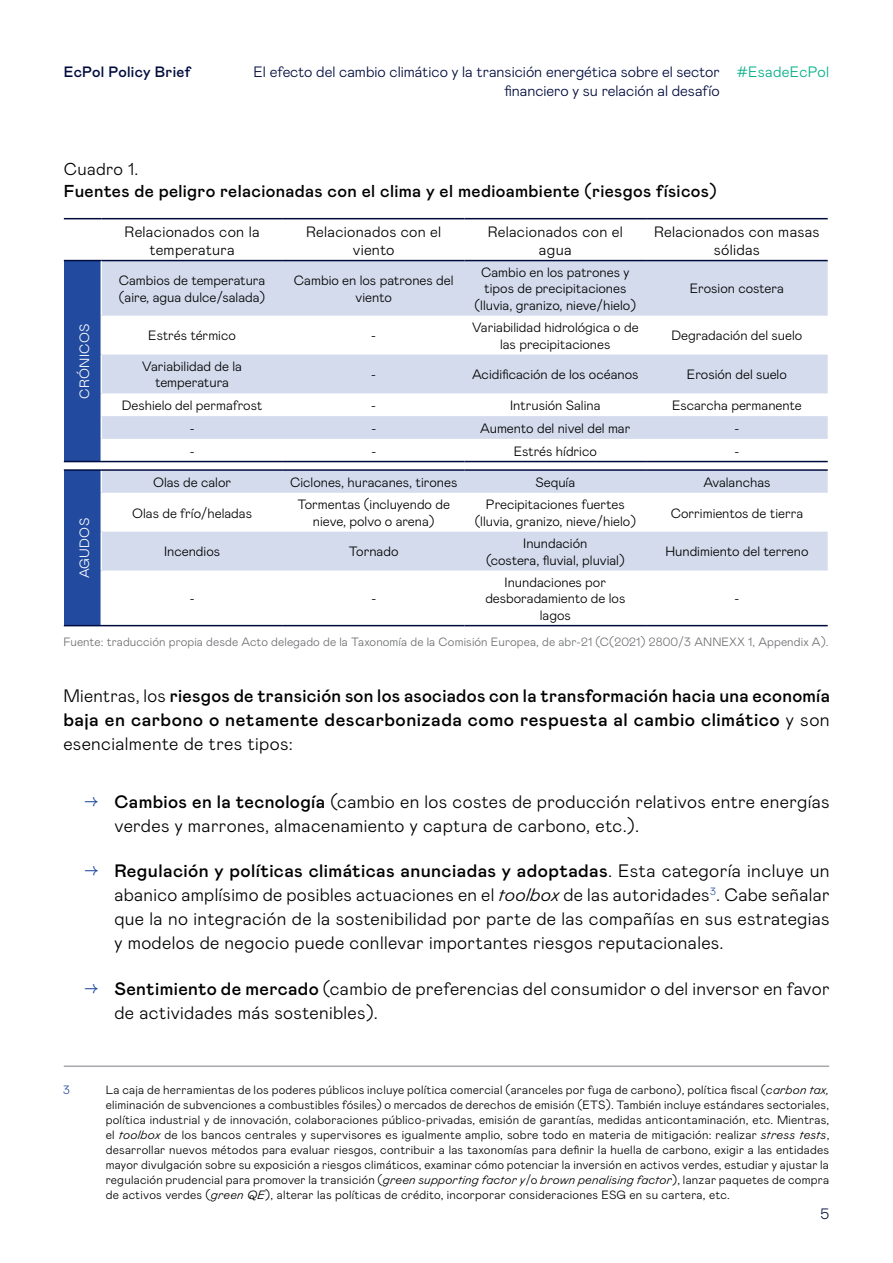
<style>
.page{position:relative;width:893px;height:1263px;background:#fff}
.page>*{position:absolute;margin:0;border:0;box-sizing:border-box;transform-origin:0 0}
.t1{font:300 18px/24px "Mabry Pro";letter-spacing:.02em;color:#000}
.t2{font:500 18px/24px "Mabry Pro";letter-spacing:.025em;color:#000;text-align:justify}
.t3{font:500 17.25px "Mabry Pro";letter-spacing:.02em;color:#000}
.t4{font:300 17.25px "Mabry Pro";letter-spacing:.02em;color:#000}
.t5{font:300 15px/18px "Mabry Pro";letter-spacing:.02em;color:#000;text-align:center}
.t6{font:300 15px/19.5px "Mabry Pro";color:#000b3d;text-align:right}
.t7{font:500 15px "Mabry Pro";letter-spacing:.02em;color:#000b3d}
.t8{font:300 15px "Mabry Pro";letter-spacing:.02em;color:#00ae87}
.t9{font:300 13.5px/16.2px "Mabry Pro";color:#000;text-align:center}
.t10{font:300 13.5px "Mabry Pro";letter-spacing:.02em;color:#fff}
.t11{font:300 12px/15px "Mabry Pro";letter-spacing:.02em;color:#000;text-align:justify}
.t12{font:300 12px "Mabry Pro";letter-spacing:.01em;color:#6d6e71}
.t13{font:300 12px "Mabry Pro";color:#224ba0}
.s1{font-weight:300}
.s2{color:#224ba0}
.s3{font-weight:500}
.s4{font-style:italic}
</style>
<div class="page">
<div style="left:64px;top:261px;width:37px;height:200px;background:#224ba0"></div>
<svg style="left:101px;top:261px;width:727px;height:309px;fill:#d3dbec"></svg>
<div style="left:64px;top:470px;width:37px;height:156px;background:#224ba0"></div>
<hr style="left:64px;top:218px;width:37px;height:1px;background:#000b3d">
<hr style="left:101px;top:218px;width:182px;height:1px;background:#000b3d">
<hr style="left:283px;top:218px;width:181px;height:1px;background:#000b3d">
<hr style="left:464px;top:218px;width:182px;height:1px;background:#000b3d">
<hr style="left:646px;top:218px;width:182px;height:1px;background:#000b3d">
<hr style="left:64px;top:260px;width:37px;height:1px;background:#000b3d">
<hr style="left:101px;top:260px;width:182px;height:1px;background:#000b3d">
<hr style="left:283px;top:260px;width:181px;height:1px;background:#000b3d">
<hr style="left:464px;top:260px;width:182px;height:1px;background:#000b3d">
<hr style="left:646px;top:260px;width:182px;height:1px;background:#000b3d">
<hr style="left:64px;top:461px;width:37px;height:1px;background:#000b3d">
<hr style="left:101px;top:461px;width:182px;height:1px;background:#000b3d">
<hr style="left:283px;top:461px;width:181px;height:1px;background:#000b3d">
<hr style="left:464px;top:461px;width:182px;height:1px;background:#000b3d">
<hr style="left:646px;top:461px;width:182px;height:1px;background:#000b3d">
<hr style="left:101px;top:261px;width:1px;height:55px;background:#fff">
<hr style="left:101px;top:316px;width:1px;height:39px;background:#fff">
<hr style="left:101px;top:355px;width:1px;height:38px;background:#fff">
<svg style="left:101px;top:393px;width:1px;height:68px"></svg>
<hr style="left:64px;top:625px;width:37px;height:1px;background:#000b3d">
<hr style="left:101px;top:493px;width:1px;height:39px;background:#fff">
<hr style="left:64px;top:469px;width:37px;height:2px;background:#000b3d">
<hr style="left:101px;top:625px;width:182px;height:1px;background:#000b3d">
<hr style="left:283px;top:625px;width:181px;height:1px;background:#000b3d">
<hr style="left:464px;top:625px;width:182px;height:1px;background:#000b3d">
<hr style="left:646px;top:625px;width:182px;height:1px;background:#000b3d">
<svg style="left:101px;top:471px;width:1px;height:22px"></svg>
<hr style="left:101px;top:532px;width:1px;height:38px;background:#fff">
<hr style="left:101px;top:469px;width:182px;height:2px;background:#000b3d">
<hr style="left:283px;top:469px;width:181px;height:2px;background:#000b3d">
<hr style="left:464px;top:469px;width:182px;height:2px;background:#000b3d">
<hr style="left:646px;top:469px;width:182px;height:2px;background:#000b3d">
<hr style="left:64px;top:1065px;width:765px;height:2px;background:#a7a9ac">
<p class="t7" style="left:64px;top:61px;width:128px">EcPol Policy Brief</p>
<p class="t8" style="left:736px;top:61px;width:94px">#EsadeEcPol</p>
<p class="t6" style="left:254px;top:61px;width:468px">El efecto del cambio climático y la transición energética sobre el sector financiero y su relación al desafío</p>
<h2 class="t4" style="left:64px;top:156px;width:76px">Cuadro 1.</h2>
<h2 class="t3" style="left:64px;top:179px;width:654px">Fuentes de peligro relacionadas con el clima y el medioambiente (riesgos físicos)</h2>
<p class="t5" style="left:125px;top:221px;width:137px">Relacionados con la temperatura</p>
<p class="t5" style="left:306px;top:221px;width:137px">Relacionados con el viento</p>
<p class="t5" style="left:488px;top:221px;width:137px">Relacionados con el agua</p>
<p class="t5" style="left:654px;top:221px;width:167px">Relacionados con masas sólidas</p>
<p class="t9" style="left:119px;top:272px;width:148px;text-align:left">Cambios de temperatura (aire, agua dulce/salada)</p>
<p class="t9" style="left:294px;top:272px;width:161px">Cambio en los patrones del viento</p>
<p class="t9" style="left:475px;top:264px;width:163px">Cambio en los patrones y tipos de precipitaciones (lluvia, granizo, nieve/hielo)</p>
<p class="t9" style="left:690px;top:280px;width:96px">Erosion costera</p>
<p class="t10" style="left:75px;top:399px;width:77px;rotate:-90deg">CRÓNICOS</p>
<p class="t10" style="left:75px;top:578px;width:61px;rotate:-90deg">AGUDOS</p>
<p class="t9" style="left:148px;top:327px;width:89px">Estrés térmico</p>
<p class="t9" style="left:371px;top:327px;width:6px">-</p>
<p class="t9" style="left:472px;top:319px;width:168px">Variabilidad hidrológica o de las precipitaciones</p>
<p class="t9" style="left:671px;top:327px;width:132px">Degradación del suelo</p>
<p class="t9" style="left:142px;top:358px;width:101px">Variabilidad de la temperatura</p>
<p class="t9" style="left:371px;top:366px;width:6px">-</p>
<p class="t9" style="left:472px;top:366px;width:168px">Acidificación de los océanos</p>
<p class="t9" style="left:687px;top:366px;width:101px">Erosión del suelo</p>
<p class="t9" style="left:122px;top:397px;width:142px">Deshielo del permafrost</p>
<p class="t9" style="left:371px;top:397px;width:6px">-</p>
<p class="t9" style="left:510px;top:397px;width:92px">Intrusión Salina</p>
<p class="t9" style="left:672px;top:397px;width:131px">Escarcha permanente</p>
<p class="t9" style="left:190px;top:419px;width:6px">-</p>
<p class="t9" style="left:371px;top:419px;width:6px">-</p>
<p class="t9" style="left:480px;top:419px;width:152px">Aumento del nivel del mar</p>
<p class="t9" style="left:734px;top:419px;width:6px">-</p>
<p class="t9" style="left:190px;top:442px;width:6px">-</p>
<p class="t9" style="left:371px;top:442px;width:6px">-</p>
<p class="t9" style="left:514px;top:442px;width:85px">Estrés hídrico</p>
<p class="t9" style="left:734px;top:442px;width:6px">-</p>
<p class="t9" style="left:153px;top:473px;width:80px">Olas de calor</p>
<p class="t9" style="left:290px;top:473px;width:169px">Ciclones, huracanes, tirones</p>
<p class="t9" style="left:536px;top:473px;width:41px">Sequía</p>
<p class="t9" style="left:703px;top:473px;width:69px">Avalanchas</p>
<p class="t9" style="left:132px;top:504px;width:121px">Olas de frío/heladas</p>
<p class="t9" style="left:297px;top:496px;width:154px">Tormentas (incluyendo de nieve, polvo o arena)</p>
<p class="t9" style="left:475px;top:496px;width:163px">Precipitaciones fuertes (lluvia, granizo, nieve/hielo)</p>
<p class="t9" style="left:671px;top:504px;width:134px">Corrimientos de tierra</p>
<p class="t9" style="left:164px;top:543px;width:58px">Incendios</p>
<p class="t9" style="left:349px;top:543px;width:51px">Tornado</p>
<p class="t9" style="left:486px;top:535px;width:140px">Inundación<br>(costera, fluvial, pluvial)</p>
<p class="t9" style="left:665px;top:543px;width:145px">Hundimiento del terreno</p>
<p class="t9" style="left:190px;top:590px;width:6px">-</p>
<p class="t9" style="left:371px;top:590px;width:6px">-</p>
<p class="t9" style="left:485px;top:574px;width:141px">Inundaciones por desboradamiento de los lagos</p>
<p class="t9" style="left:735px;top:590px;width:6px">-</p>
<p class="t12" style="left:63px;top:634px;width:767px">Fuente: traducción propia desde Acto delegado de la Taxonomía de la Comisión Europea, de abr-21 (C(2021) 2800/3 ANNEXX 1, Appendix A).</p>
<h1 class="t2" style="left:63px;top:683px;width:768px"><span class="s1">Mientras, los</span> riesgos de transición son los asociados con la transformación hacia una economía baja en carbono o netamente descarbonizada como respuesta al cambio climático <span class="s1">y son esencialmente de tres tipos:</span></h1>
<h1 class="t1" style="left:114px;top:789px;width:717px;text-indent:-30px"><span class="s2">→</span> <span class="s3">Cambios en la tecnología</span> (cambio en los costes de producción relativos entre energías verdes y marrones, almacenamiento y captura de carbono, etc.).</h1>
<p class="t1" style="left:114px;top:858px;width:717px;text-align:justify;text-indent:-30px"><span class="s2">→</span> <span class="s3">Regulación y políticas climáticas anunciadas y adoptadas</span>. Esta categoría incluye un abanico amplísimo de posibles actuaciones en el <span class="s4">toolbox</span> de las autoridades<sup>3</sup>. Cabe señalar que la no integración de la sostenibilidad por parte de las compañías en sus estrategias y modelos de negocio puede conllevar importantes riesgos reputacionales.</p>
<h1 class="t1" style="left:114px;top:975px;width:717px;text-indent:-30px"><span class="s2">→</span> <span class="s3">Sentimiento de mercado</span> (cambio de preferencias del consumidor o del inversor en favor de actividades más sostenibles).</h1>
<p class="t13" style="left:63px;top:1081px;width:8px">3</p>
<p class="t11" style="left:106px;top:1082px;width:725px">La caja de herramientas de los poderes públicos incluye política comercial (aranceles por fuga de carbono), política fiscal (<span class="s4">carbon tax, </span>eliminación de subvenciones a combustibles fósiles) o mercados de derechos de emisión (ETS). También incluye estándares sectoriales, política industrial y de innovación, colaboraciones público-privadas, emisión de garantías, medidas anticontaminación, etc. Mientras, el <span class="s4">toolbox</span> de los bancos centrales y supervisores es igualmente amplio, sobre todo en materia de mitigación: realizar <span class="s4">stress tests</span>, desarrollar nuevos métodos para evaluar riesgos, contribuir a las taxonomías para definir la huella de carbono, exigir a las entidades mayor divulgación sobre su exposición a riesgos climáticos, examinar cómo potenciar la inversión en activos verdes, estudiar y ajustar la regulación prudencial para promover la transición (<span class="s4">green supporting factor y</span>/o <span class="s4">brown penalising factor</span>), lanzar paquetes de compra de activos verdes (<span class="s4">green QE</span>), alterar las políticas de crédito, incorporar consideraciones ESG en su cartera, etc.</p>
<p class="t6" style="left:820px;top:1203px;width:10px">5</p>
</div>
